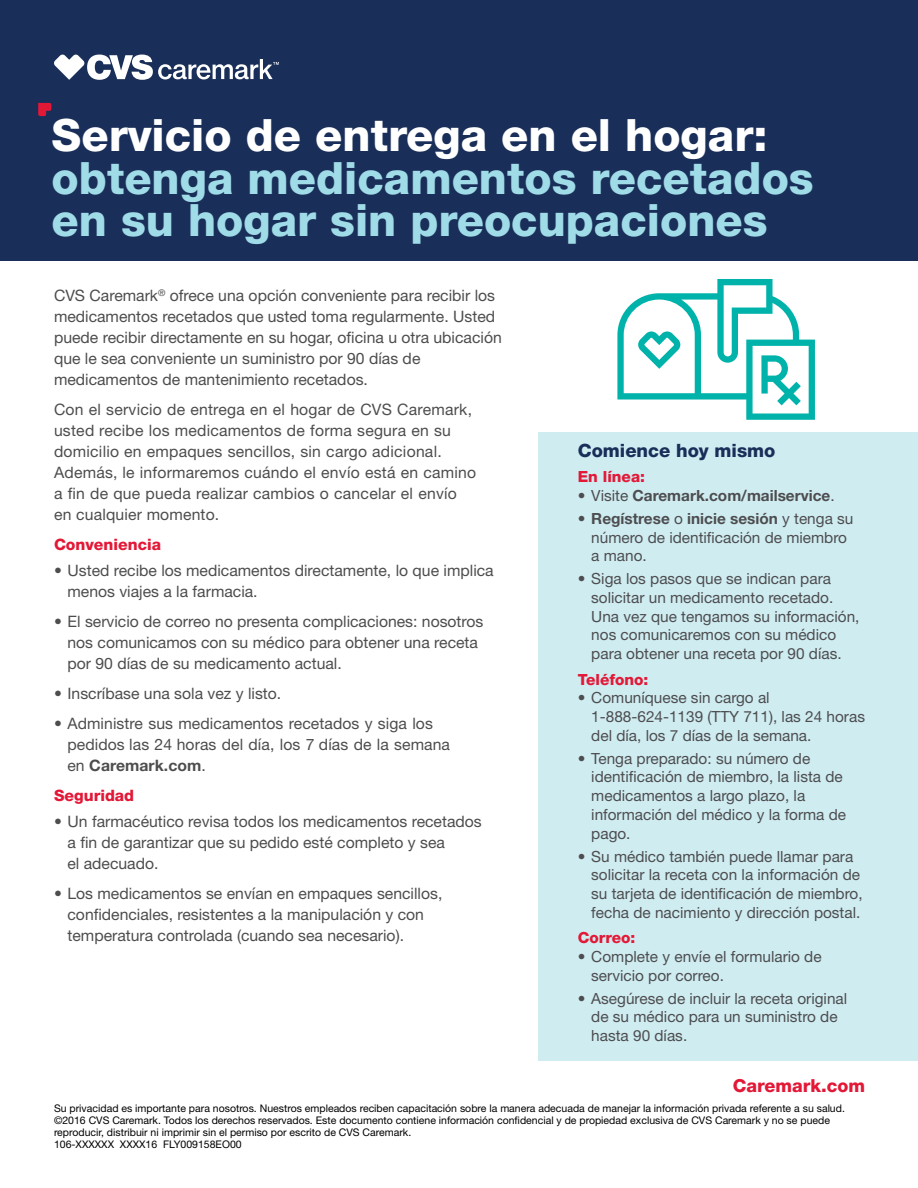
<style>
.page{position:relative;width:918px;height:1188px;background:#fff}
.page>*{position:absolute;margin:0;border:0;box-sizing:border-box;transform-origin:0 0}
.t1{font:800 44.7px/42.8px "Helvetica Neue LT Std";color:#a0dbe8}
.t2{font:800 18.3px "Helvetica Neue LT Std";color:#192e58}
.t3{font:800 18px "Helvetica Neue LT Std";color:#e31837}
.t4{font:15.75px/21px "Helvetica Neue LT Std";color:#4d4d4f}
.t5{font:800 15.75px "Helvetica Neue LT Std";color:#e31837}
.t6{font:15.3px/18.8px "Helvetica Neue LT Std";color:#4d4d4f}
.t7{font:700 15.3px "Helvetica Neue LT Std";color:#4d4d4f}
.t8{font:800 15.3px "Helvetica Neue LT Std";color:#e31837}
.t9{font:10.5px/12px "Helvetica Neue LT Std";color:#000}
.s1{color:#fff}
.s2{font-weight:700}
.s3{font-weight:400}
</style>
<div class="page">
<div style="left:539px;top:432px;width:379px;height:628px;background:#cfecf1"></div>
<div style="left:0;top:0;width:918px;height:260px;background:#192e58"></div>
<svg style="left:38px;top:103px;width:13px;height:13px"></svg>
<svg style="left:54px;top:55px;width:225px;height:25px"></svg>
<svg style="left:617px;top:279px;width:198px;height:141px"></svg>
<p class="t1" style="left:52px;top:114px;width:764px"><span class="s1">Servicio de entrega en el hogar: </span>obtenga medicamentos recetados en su hogar sin preocupaciones</p>
<p class="t4" style="left:54px;top:284px;width:449px">CVS Caremark<sup>®</sup> ofrece una opción conveniente para recibir los medicamentos recetados que usted toma regularmente. Usted puede recibir directamente en su hogar, ofcina u otra ubicación que le sea conveniente un suministro por 90 días de medicamentos de mantenimiento recetados.</p>
<p class="t4" style="left:54px;top:399px;width:424px">Con el servicio de entrega en el hogar de CVS Caremark, usted recibe los medicamentos de forma segura en su domicilio en empaques sencillos, sin cargo adicional.<br>Además, le informaremos cuándo el envío está en camino a fn de que pueda realizar cambios o cancelar el envío en cualquier momento.</p>
<p class="t5" style="left:54px;top:535px;width:109px">Conveniencia</p>
<p class="t4" style="left:68px;top:559px;width:428px;text-indent:-13px">• Usted recibe los medicamentos directamente, lo que implica menos viajes a la farmacia.</p>
<p class="t4" style="left:68px;top:611px;width:417px;text-indent:-13px">• El servicio de correo no presenta complicaciones: nosotros nos comunicamos con su médico para obtener una receta por 90 días de su medicamento actual.</p>
<p class="t4" style="left:54px;top:683px;width:229px">• Inscríbase una sola vez y listo.</p>
<p class="t4" style="left:67px;top:713px;width:384px;text-indent:-13px">• Administre sus medicamentos recetados y siga los pedidos las 24 horas del día, los 7 días de la semana en <span class="s2">Caremark.com</span>.</p>
<p class="t5" style="left:54px;top:786px;width:82px">Seguridad</p>
<p class="t4" style="left:68px;top:811px;width:416px;text-indent:-13px">• Un farmacéutico revisa todos los medicamentos recetados a fn de garantizar que su pedido esté completo y sea<br>el adecuado.</p>
<p class="t4" style="left:68px;top:883px;width:376px;text-indent:-13px">• Los medicamentos se envían en empaques sencillos, confdenciales, resistentes a la manipulación y con temperatura controlada (cuando sea necesario).</p>
<p class="t2" style="left:578px;top:439px;width:199px">Comience hoy mismo</p>
<p class="t8" style="left:578px;top:468px;width:69px">En línea:</p>
<p class="t7" style="left:578px;top:486px;width:258px"><span class="s3">• Visite</span> Caremark.com/mailservice<span class="s3">.</span></p>
<p class="t6" style="left:591px;top:509px;width:264px;text-indent:-13px">• <span class="s2">Regístrese</span> o <span class="s2">inicie sesión</span> y tenga su número de identifcación de miembro a mano.</p>
<p class="t6" style="left:591px;top:569px;width:270px;text-indent:-13px">• Siga los pasos que se indican para solicitar un medicamento recetado.<br>Una vez que tengamos su información, nos comunicaremos con su médico para obtener una receta por 90 días.</p>
<p class="t8" style="left:578px;top:670px;width:72px">Teléfono:</p>
<p class="t6" style="left:591px;top:688px;width:275px;text-indent:-13px">• Comuníquese sin cargo al<br>1-888-624-1139 (TTY 711), las 24 horas del día, los 7 días de la semana.</p>
<p class="t6" style="left:591px;top:749px;width:256px;text-indent:-13px">• Tenga preparado: su número de identifcación de miembro, la lista de medicamentos a largo plazo, la información del médico y la forma de pago.</p>
<p class="t6" style="left:591px;top:846px;width:273px;text-indent:-13px">• Su médico también puede llamar para solicitar la receta con la información de su tarjeta de identifcación de miembro, fecha de nacimiento y dirección postal.</p>
<p class="t8" style="left:578px;top:929px;width:59px">Correo:</p>
<p class="t6" style="left:591px;top:947px;width:232px;text-indent:-13px">• Complete y envíe el formulario de servicio por correo.</p>
<p class="t6" style="left:591px;top:989px;width:257px;text-indent:-13px">• Asegúrese de incluir la receta original de su médico para un suministro de hasta 90 días.</p>
<p class="t3" style="left:733px;top:1075px;width:134px">Caremark.com</p>
<p class="t9" style="left:54px;top:1102px;width:792px">Su privacidad es importante para nosotros. Nuestros empleados reciben capacitación sobre la manera adecuada de manejar la información privada referente a su salud. ©2016 CVS Caremark. Todos los derechos reservados. Este documento contiene información confdencial y de propiedad exclusiva de CVS Caremark y no se puede reproducir, distribuir ni imprimir sin el permiso por escrito de CVS Caremark.<br>106-XXXXXX XXXX16 FLY009158EO00</p>
</div>
